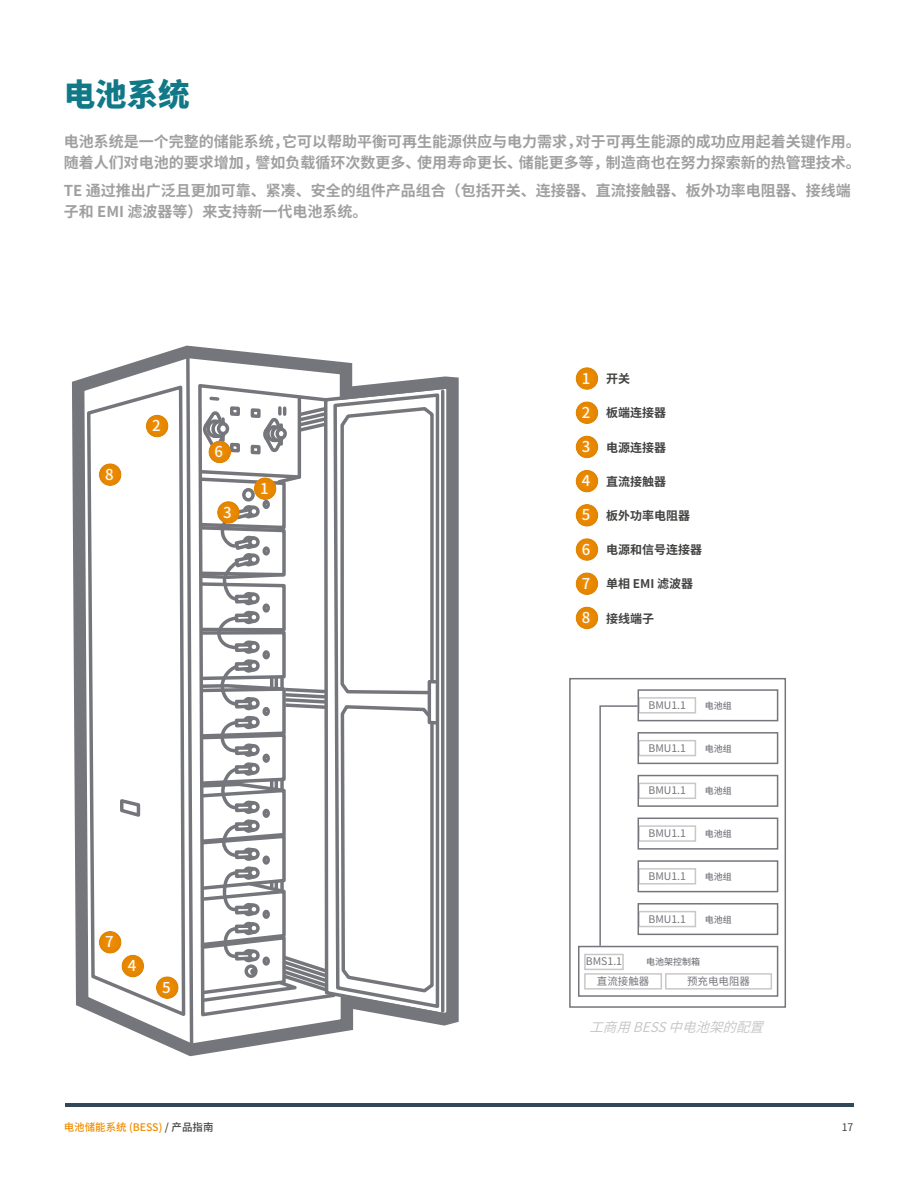
<style>
.page{position:relative;width:918px;height:1188px;background:#fff}
.page>*{position:absolute;margin:0;border:0;box-sizing:border-box;transform-origin:0 0}
.t1{font:900 31.5px "Noto Sans CJ Kjp";color:#117887}
.t2{font:700 15px/21px "Noto Sans CJ Kjp";color:#a0a0a0}
.t3{font:500 15px "Noto Sans CJ Kjp";color:#fff}
.t4{font:italic 13.5px "Noto Sans CJ Kjp";color:#cac7c7}
.t5{font:700 12px "Noto Sans CJ Kjp";color:#424241}
.t6{font:10.5px/19.5px "Noto Sans CJ Kjp";color:#75767c}
.t7{font:500 10.5px "Noto Sans CJ Kjp";color:#f28e00}
.t8{font:10.5px "Noto Sans CJ Kjp";color:#424241}
.t9{font:500 9px "Noto Sans CJ Kjp";color:#75767c}
.s1{font-weight:500;font-size:15px;color:#fff}
.s2{color:#424241}
</style>
<div class="page">
<hr style="left:65px;top:1104px;width:788px;height:3px;background:#324857">
<svg style="left:72px;top:346px;width:387px;height:710px"></svg>
<svg style="left:338px;top:383px;width:111px;height:636px"></svg>
<svg style="left:338px;top:391px;width:103px;height:619px"></svg>
<svg style="left:339px;top:405px;width:102px;height:589px"></svg>
<hr style="left:441px;top:391px;width:3px;height:620px;background:#75767c">
<svg style="left:84px;top:383px;width:100px;height:637px"></svg>
<svg style="left:118px;top:796px;width:25px;height:23px"></svg>
<svg style="left:331px;top:382px;width:7px;height:637px"></svg>
<svg style="left:184px;top:353px;width:147px;height:696px"></svg>
<div style="left:562px;top:354px;width:73px;height:46px;background:#000;opacity:.1"></div>
<div style="left:562px;top:388px;width:73px;height:47px;background:#000;opacity:.1"></div>
<div style="left:562px;top:422px;width:73px;height:47px;background:#000;opacity:.1"></div>
<div style="left:562px;top:456px;width:73px;height:47px;background:#000;opacity:.1"></div>
<div style="left:562px;top:491px;width:73px;height:46px;background:#000;opacity:.1"></div>
<div style="left:562px;top:525px;width:73px;height:46px;background:#000;opacity:.1"></div>
<div style="left:562px;top:559px;width:73px;height:47px;background:#000;opacity:.1"></div>
<div style="left:562px;top:593px;width:73px;height:47px;background:#000;opacity:.1"></div>
<div style="left:569px;top:678px;width:217px;height:330px;border:2px solid #75767c"></div>
<div style="left:638px;top:697px;width:58px;height:17px;border:2px solid #cac7c7"></div>
<div style="left:638px;top:689px;width:140px;height:32px;border:2px solid #75767c"></div>
<div style="left:638px;top:740px;width:58px;height:16px;border:2px solid #cac7c7"></div>
<div style="left:638px;top:732px;width:140px;height:32px;border:2px solid #75767c"></div>
<div style="left:638px;top:783px;width:58px;height:16px;border:2px solid #cac7c7"></div>
<div style="left:638px;top:775px;width:140px;height:32px;border:2px solid #75767c"></div>
<div style="left:638px;top:825px;width:58px;height:17px;border:2px solid #cac7c7"></div>
<div style="left:638px;top:818px;width:140px;height:32px;border:2px solid #75767c"></div>
<div style="left:638px;top:868px;width:58px;height:17px;border:2px solid #cac7c7"></div>
<div style="left:638px;top:860px;width:140px;height:32px;border:2px solid #75767c"></div>
<div style="left:638px;top:911px;width:58px;height:16px;border:2px solid #cac7c7"></div>
<div style="left:638px;top:903px;width:140px;height:32px;border:2px solid #75767c"></div>
<div style="left:584px;top:954px;width:40px;height:16px;border:2px solid #cac7c7"></div>
<div style="left:584px;top:973px;width:78px;height:17px;border:2px solid #cac7c7"></div>
<div style="left:665px;top:973px;width:107px;height:17px;border:2px solid #cac7c7"></div>
<div style="left:578px;top:946px;width:200px;height:51px;border:2px solid #75767c"></div>
<svg style="left:599px;top:705px;width:40px;height:242px"></svg>
<div style="left:240px;top:464px;width:73px;height:46px;background:#000;opacity:.1"></div>
<div style="left:132px;top:401px;width:73px;height:47px;background:#000;opacity:.1"></div>
<div style="left:85px;top:450px;width:73px;height:46px;background:#000;opacity:.1"></div>
<div style="left:203px;top:488px;width:74px;height:46px;background:#000;opacity:.1"></div>
<div style="left:108px;top:941px;width:73px;height:47px;background:#000;opacity:.1"></div>
<div style="left:142px;top:963px;width:74px;height:46px;background:#000;opacity:.1"></div>
<div style="left:195px;top:427px;width:73px;height:47px;background:#000;opacity:.1"></div>
<div style="left:85px;top:918px;width:73px;height:46px;background:#000;opacity:.1"></div>
<h1 class="t1" style="left:64px;top:77px;width:127px">电池系统</h1>
<p class="t2" style="left:64px;top:132px;width:799px">电池系统是一个完整的储能系统，它可以帮助平衡可再生能源供应与电力需求，对于可再生能源的成功应用起着关键作用。随着人们对电池的要求增加，譬如负载循环次数更多、使用寿命更长、储能更多等，制造商也在努力探索新的热管理技术。</p>
<p class="t2" style="left:64px;top:180px;width:789px">TE 通过推出广泛且更加可靠、紧凑、安全的组件产品组合（包括开关、连接器、直流接触器、板外功率电阻器、接线端子和 EMI 滤波器等）来支持新一代电池系统。</p>
<p class="t3" style="left:105px;top:466px;width:10px">8</p>
<p class="t3" style="left:152px;top:417px;width:10px">2</p>
<p class="t3" style="left:215px;top:443px;width:10px">6</p>
<p class="t3" style="left:223px;top:504px;width:10px">3</p>
<p class="t3" style="left:260px;top:480px;width:10px">1</p>
<p class="t3" style="left:105px;top:933px;width:10px">7</p>
<p class="t3" style="left:128px;top:957px;width:10px">4</p>
<p class="t3" style="left:162px;top:979px;width:10px">5</p>
<p class="t5" style="left:582px;top:372px;width:50px"><span class="s1">1</span> 开关</p>
<p class="t5" style="left:582px;top:406px;width:86px"><span class="s1">2</span> 板端连接器</p>
<p class="t5" style="left:582px;top:440px;width:86px"><span class="s1">3</span> 电源连接器</p>
<p class="t5" style="left:582px;top:475px;width:86px"><span class="s1">4</span> 直流接触器</p>
<p class="t5" style="left:582px;top:509px;width:110px"><span class="s1">5</span> 板外功率电阻器</p>
<p class="t5" style="left:582px;top:543px;width:122px"><span class="s1">6</span> 电源和信号连接器</p>
<p class="t5" style="left:582px;top:577px;width:113px"><span class="s1">7</span> 单相 EMI 滤波器</p>
<p class="t5" style="left:582px;top:611px;width:74px"><span class="s1">8</span> 接线端子</p>
<p class="t6" style="left:648px;top:696px;width:39px">BMU1.1</p>
<p class="t9" style="left:705px;top:700px;width:28px">电池组</p>
<p class="t6" style="left:648px;top:738px;width:39px">BMU1.1</p>
<p class="t9" style="left:705px;top:743px;width:28px">电池组</p>
<p class="t6" style="left:648px;top:781px;width:39px">BMU1.1</p>
<p class="t9" style="left:705px;top:786px;width:28px">电池组</p>
<p class="t6" style="left:648px;top:824px;width:39px">BMU1.1</p>
<p class="t9" style="left:705px;top:829px;width:28px">电池组</p>
<p class="t6" style="left:648px;top:867px;width:39px">BMU1.1</p>
<p class="t9" style="left:705px;top:871px;width:28px">电池组</p>
<p class="t6" style="left:648px;top:909px;width:39px">BMU1.1</p>
<p class="t9" style="left:705px;top:914px;width:28px">电池组</p>
<p class="t6" style="left:597px;top:952px;width:54px;text-indent:-11px">BMS1.1<br>直流接触器</p>
<p class="t9" style="left:646px;top:957px;width:55px">电池架控制箱</p>
<p class="t6" style="left:687px;top:972px;width:64px">预充电电阻器</p>
<p class="t4" style="left:589px;top:1020px;width:186px">工商用BESS中电池架的配置</p>
<p class="t7" style="left:64px;top:1121px;width:151px">电池储能系统 (BESS) <span class="s2">/ 产品指南</span></p>
<p class="t8" style="left:842px;top:1121px;width:13px">17</p>
</div>
